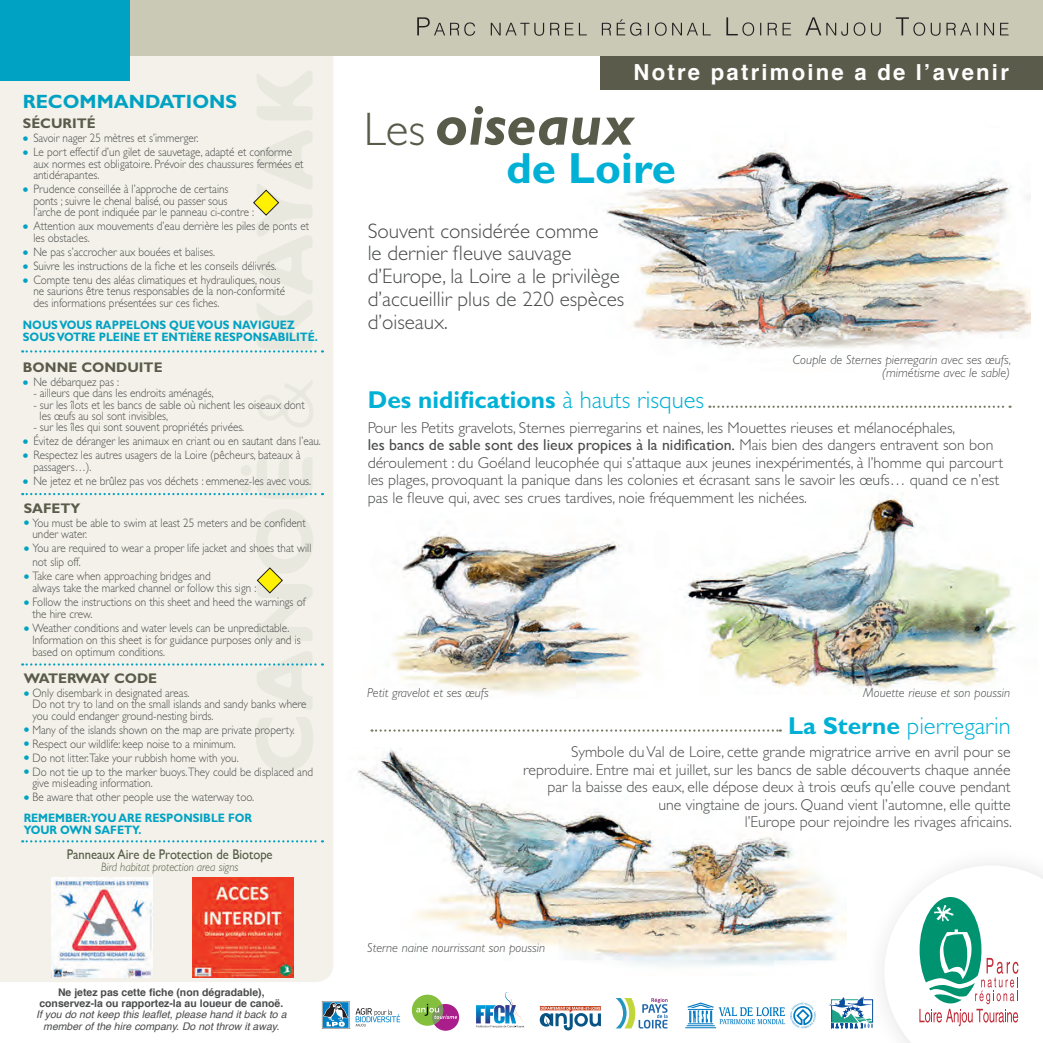
<style>
.page{position:relative;width:1043px;height:1043px;background:#fff}
.page>*{position:absolute;margin:0;border:0;box-sizing:border-box;transform-origin:0 0}
.t1{font:italic 700 59.5px "Gill Sans";color:#595b4a}
.t2{font:700 43.75px "Gill Sans";color:#00b1d5}
.t3{font:700 24.5px "Gill Sans";color:#00b1d5}
.t4{font:300 24.5px "Gill Sans";color:#00b1d5}
.t5{font:700 22.05px "Helvetica";letter-spacing:.1em;color:#fff}
.t6{font:300 21px/22.8px "Gill Sans";color:#4b4c4d}
.t7{font:700 19.25px "Gill Sans";color:#00a2c3}
.t8{font:300 15.75px/17.5px "Gill Sans";color:#4b4c4d}
.t9{font:14px "Gill Sans";color:#555c46;scale:.9 1}
.t10{font:700 14px "Gill Sans";color:#5a5b4a}
.t11{font:700 14px "Gill Sans";letter-spacing:-.035em;color:#5a5b4a}
.t12{font:italic 300 13.12px/13.1px "Gill Sans";color:#4b4c4d;text-align:right}
.t13{font:300 12.25px/11.4px "Gill Sans";color:#4b4c4d;scale:.91 1}
.t14{font:700 12.25px/11.9px "Gill Sans";color:#00a2c3;scale:.91 1}
.t15{font:italic 300 12.25px "Gill Sans";color:#555c46;scale:.91 1}
.t16{font:italic 10.5px/11.4px "Helvetica";color:#4b4c4d;text-align:center}
.t17{font:700 10.5px/11.4px "Helvetica";color:#4b4c4d;text-align:center}
.s1{font-weight:700;font-size:15.75px;color:#00a2c3}
.s2{font-weight:700;color:#00a2c3}
.s3{font-weight:300;font-style:normal;font-size:47.25px}
.s4{font-weight:300}
.s5{font-weight:400}
.s6{font-weight:700}
</style>
<div class="page">
<div style="left:0;top:55px;width:333px;height:927px;background:#f3f1e9"></div>
<svg style="left:241px;top:66px;width:72px;height:706px;background:#efeee5"></svg>
<img style="left:684px;top:495px;width:334px;height:196px">
<img style="left:391px;top:532px;width:251px;height:162px">
<img style="left:606px;top:146px;width:425px;height:203px">
<img style="left:357px;top:749px;width:489px;height:217px">
<div style="left:600px;top:23px;width:443px;height:67px;background:#5a5b4a"></div>
<div style="left:0;top:0;width:1043px;height:55px;background:#cac9b6"></div>
<div style="left:0;top:0;width:129px;height:81px;background:#00a2c3"></div>
<svg style="left:709px;top:406px;width:301px;height:2px"></svg>
<svg style="left:371px;top:729px;width:410px;height:3px"></svg>
<svg style="left:22px;top:493px;width:301px;height:2px"></svg>
<svg style="left:22px;top:663px;width:301px;height:3px"></svg>
<svg style="left:22px;top:350px;width:301px;height:3px"></svg>
<svg style="left:22px;top:840px;width:301px;height:2px"></svg>
<svg style="left:252px;top:189px;width:28px;height:27px"></svg>
<svg style="left:476px;top:992px;width:48px;height:36px"></svg>
<svg style="left:615px;top:998px;width:52px;height:30px"></svg>
<svg style="left:540px;top:1006px;width:61px;height:24px"></svg>
<svg style="left:829px;top:996px;width:44px;height:32px"></svg>
<hr style="left:685px;top:1027px;width:31px;height:1px;background:#0078c0">
<svg style="left:687px;top:1002px;width:129px;height:26px"></svg>
<svg style="left:410px;top:992px;width:35px;height:36px"></svg>
<div style="left:412px;top:995px;width:31px;height:31px;background:#84c03e;border-radius:50%"></div>
<svg style="left:416px;top:1001px;width:44px;height:30px"></svg>
<svg style="left:322px;top:1001px;width:27px;height:28px"></svg>
<svg style="left:356px;top:1008px;width:44px;height:18px"></svg>
<svg style="left:256px;top:567px;width:27px;height:27px"></svg>
<img style="left:192px;top:877px;width:101px;height:101px">
<img style="left:51px;top:877px;width:101px;height:101px">
<svg style="left:417px;top:17px;width:591px;height:19px"></svg>
<svg style="left:884px;top:865px;width:159px;height:178px"></svg>
<h3 class="t7" style="left:23px;top:90px;width:216px">RECOMMANDATIONS</h3>
<p class="t10" style="left:23px;top:115px;width:74px">SÉCURITÉ</p>
<p class="t13" style="left:23px;top:132px;width:195px"><span class="s1">•</span> Savoir nager 25 mètres et s’immerger.</p>
<p class="t13" style="left:33px;top:146px;width:298px;text-indent:-11px"><span class="s1">•</span> Le port effectif d’un gilet de sauvetage, adapté et conforme aux normes est obligatoire. Prévoir des chaussures fermées et antidérapantes.</p>
<p class="t13" style="left:33px;top:183px;width:244px;text-indent:-11px"><span class="s1">•</span> Prudence conseillée à l’approche de certains ponts ; suivre le chenal balisé, ou passer sous l’arche de pont indiquée par le panneau ci-contre :</p>
<p class="t13" style="left:33px;top:220px;width:304px;line-height:11.9px;text-indent:-11px"><span class="s1">•</span> Attention aux mouvements d’eau derrière les piles de ponts et les obstacles.</p>
<p class="t13" style="left:23px;top:246px;width:213px"><span class="s1">•</span> Ne pas s’accrocher aux bouées et balises.</p>
<p class="t13" style="left:23px;top:260px;width:280px"><span class="s1">•</span> Suivre les instructions de la fiche et les conseils délivrés.</p>
<p class="t13" style="left:33px;top:274px;width:278px;text-indent:-11px"><span class="s1">•</span> Compte tenu des aléas climatiques et hydrauliques, nous ne saurions être tenus responsables de la non-conformité des informations présentées sur ces fiches.</p>
<p class="t14" style="left:23px;top:319px;width:326px">NOUS VOUS RAPPELONS QUE VOUS NAVIGUEZ<br>SOUS VOTRE PLEINE ET ENTIÈRE RESPONSABILITÉ.</p>
<p class="t10" style="left:23px;top:359px;width:141px">BONNE CONDUITE</p>
<p class="t13" style="left:23px;top:376px;width:107px"><span class="s1">•</span> Ne débarquez pas :</p>
<p class="t13" style="left:33px;top:388px;width:200px">- ailleurs que dans les endroits aménagés,</p>
<p class="t13" style="left:40px;top:399px;width:293px;text-indent:-6px">- sur les îlots et les bancs de sable où nichent les oiseaux dont les œufs au sol sont invisibles,</p>
<p class="t13" style="left:33px;top:422px;width:233px">- sur les îles qui sont souvent propriétés privées.</p>
<p class="t13" style="left:23px;top:436px;width:329px"><span class="s1">•</span> Évitez de déranger les animaux en criant ou en sautant dans l’eau.</p>
<p class="t13" style="left:33px;top:450px;width:295px;text-indent:-11px"><span class="s1">•</span> Respectez les autres usagers de la Loire (pêcheurs, bateaux à passagers…).</p>
<p class="t13" style="left:23px;top:475px;width:318px"><span class="s1">•</span> Ne jetez et ne brûlez pas vos déchets : emmenez-les avec vous.</p>
<p class="t10" style="left:24px;top:500px;width:58px">SAFETY</p>
<p class="t13" style="left:32px;top:517px;width:302px;text-indent:-9px"><span class="s1">•</span> You must be able to swim at least 25 meters and be confident under water.</p>
<p class="t13" style="left:32px;top:541px;width:308px;line-height:14px;text-indent:-9px"><span class="s1">•</span> You are required to wear a proper life jacket and shoes that will not slip off.</p>
<p class="t13" style="left:32px;top:570px;width:247px;line-height:11.9px;text-indent:-9px"><span class="s1">•</span> Take care when approaching bridges and<br>always take the marked channel or follow this sign :</p>
<p class="t13" style="left:32px;top:596px;width:301px;line-height:11.9px;text-indent:-9px"><span class="s1">•</span> Follow the instructions on this sheet and heed the warnings of the hire crew.</p>
<p class="t13" style="left:32px;top:622px;width:296px;line-height:11.9px;text-indent:-9px"><span class="s1">•</span> Weather conditions and water levels can be unpredictable.<br>Information on this sheet is for guidance purposes only and is based on optimum conditions.</p>
<p class="t11" style="left:24px;top:670px;width:135px">WATERWAY CODE</p>
<p class="t13" style="left:32px;top:687px;width:303px;text-indent:-9px"><span class="s1">•</span> Only disembark in designated areas.<br>Do not try to land on the small islands and sandy banks where you could endanger ground-nesting birds.</p>
<p class="t13" style="left:24px;top:724px;width:300px"><span class="s1">•</span> Many of the islands shown on the map are private property.</p>
<p class="t13" style="left:24px;top:738px;width:235px"><span class="s1">•</span> Respect our wildlife: keep noise to a minimum.</p>
<p class="t13" style="left:24px;top:752px;width:238px"><span class="s1">•</span> Do not litter.Take your rubbish home with you.</p>
<p class="t13" style="left:32px;top:766px;width:310px;text-indent:-9px"><span class="s1">•</span> Do not tie up to the marker buoys.They could be displaced and give misleading information.</p>
<p class="t13" style="left:24px;top:787px;width:255px;line-height:20.7px"><span class="s1">•</span> Be aware that other people use the waterway too.<br><span class="s2">REMEMBER:YOU ARE RESPONSIBLE FOR</span></p>
<p class="t14" style="left:24px;top:823px;width:131px">YOUR OWN SAFETY.</p>
<p class="t9" style="left:67px;top:846px;width:230px">Panneaux Aire de Protection de Biotope</p>
<p class="t15" style="left:101px;top:860px;width:153px">Bird habitat protection area signs</p>
<p class="t17" style="left:39px;top:986px;width:245px">Ne jetez pas cette fiche (non dégradable), conservez-la ou rapportez-la au loueur de canoë.</p>
<p class="t16" style="left:36px;top:1009px;width:252px">If you do not keep this leaflet, please hand it back to a member of the hire company. Do not throw it away.</p>
<h3 class="t5" style="left:634px;top:55px;width:377px">Notre patrimoine a de l’avenir</h3>
<h1 class="t1" style="left:364px;top:90px;width:272px"><span class="s3">Les</span> oiseaux</h1>
<h2 class="t2" style="left:506px;top:142px;width:171px">de Loire</h2>
<h3 class="t6" style="left:368px;top:220px;width:258px">Souvent considérée comme<br>le dernier fleuve sauvage d’Europe, la Loire a le privilège d’accueillir plus de 220 espèces d’oiseaux.</h3>
<p class="t12" style="left:793px;top:353px;width:220px">Couple de Sternes pierregarin avec ses œufs, (mimétisme avec le sable)</p>
<h3 class="t3" style="left:368px;top:386px;width:338px">Des nidifications <span class="s4">à hauts risques</span></h3>
<p class="t8" style="left:368px;top:419px;width:637px">Pour les Petits gravelots, Sternes pierregarins et naines, les Mouettes rieuses et mélanocéphales,<br><span class="s5">les bancs de sable sont des lieux propices à la nidification.</span> Mais bien des dangers entravent son bon déroulement : du Goéland leucophée qui s’attaque aux jeunes inexpérimentés, à l’homme qui parcourt les plages, provoquant la panique dans les colonies et écrasant sans le savoir les œufs… quand ce n’est pas le fleuve qui, avec ses crues tardives, noie fréquemment les nichées.</p>
<p class="t12" style="left:367px;top:686px;width:123px">Petit gravelot et ses œufs</p>
<p class="t12" style="left:863px;top:686px;width:148px">Mouette rieuse et son poussin</p>
<h3 class="t4" style="left:788px;top:712px;width:224px"><span class="s6">La Sterne</span> pierregarin</h3>
<p class="t8" style="left:523px;top:743px;width:490px;text-align:right">Symbole du Val de Loire, cette grande migratrice arrive en avril pour se reproduire. Entre mai et juillet, sur les bancs de sable découverts chaque année par la baisse des eaux, elle dépose deux à trois œufs qu’elle couve pendant une vingtaine de jours. Quand vient l’automne, elle quitte<br>l’Europe pour rejoindre les rivages africains.</p>
<p class="t12" style="left:367px;top:941px;width:179px">Sterne naine nourrissant son poussin</p>
</div>
